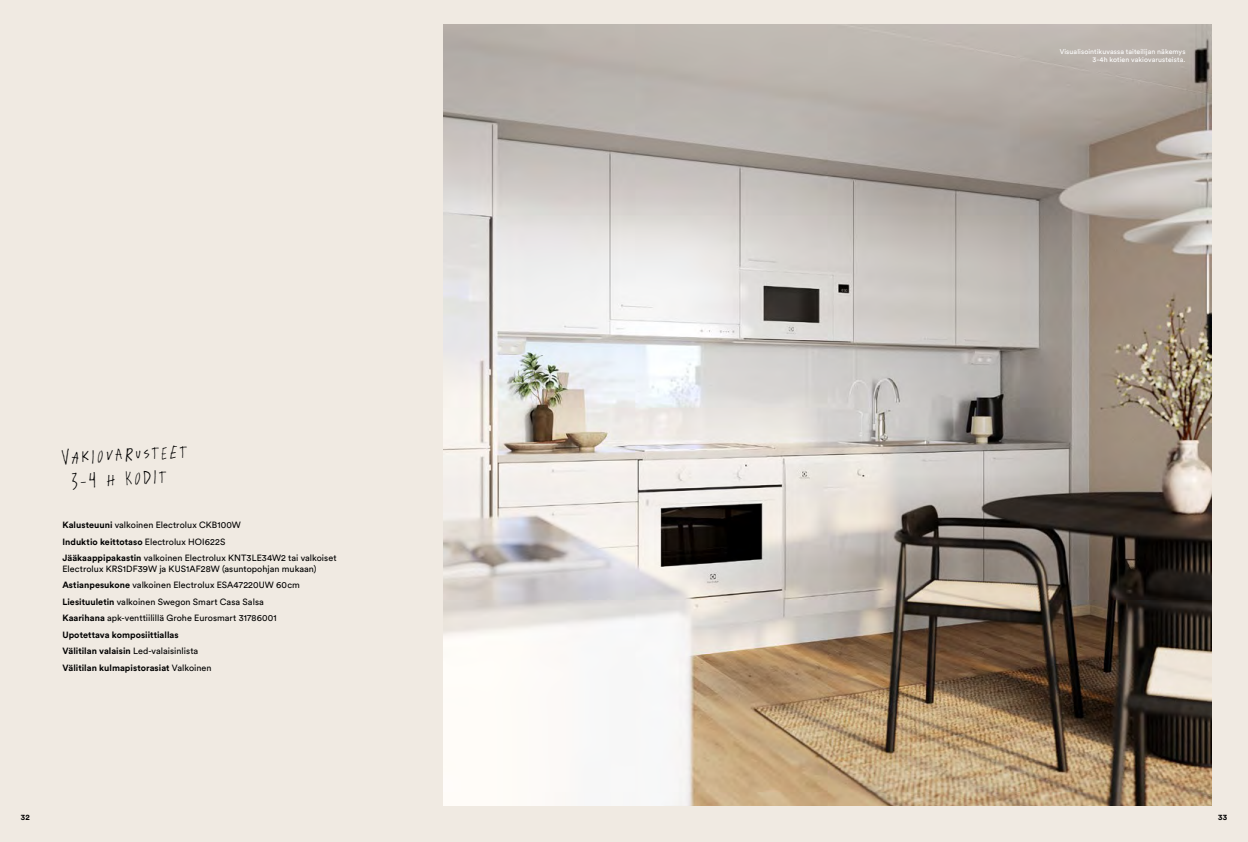
<style>
.page{position:relative;width:1248px;height:842px;background:#fff}
.page>*{position:absolute;margin:0;border:0;box-sizing:border-box;transform-origin:0 0}
.t1{font:22px/24px "Plunct";color:#000;text-align:center}
.t2{font:9px/16.5px "Circular Pro";letter-spacing:.005em;color:#000}
.t3{font:700 8px "Circular Pro";color:#000}
.t4{font:7px/8.4px "Circular Pro TT";letter-spacing:.015em;color:#fff;text-align:right}
.s1{font-weight:700}
</style>
<div class="page">
<div style="left:0;top:0;width:1247px;height:842px;background:#f0eae2"></div>
<img style="left:444px;top:24px;width:767px;height:782px">
<h1 class="t1" style="left:61px;top:445px;width:118px;rotate:-3deg">Vakio var ust eet<br>3-4 h ko dit</h1>
<p class="t2" style="left:62px;top:516px;width:276px"><span class="s1">Kalusteuuni</span> valkoinen Electrolux CKB100W<br><span class="s1">Induktio keittotaso</span> Electrolux HOI622S<br><span class="s1">Jääkaappipakastin</span> valkoinen Electrolux KNT3LE34W2 tai valkoiset</p>
<p class="t2" style="left:62px;top:560px;width:255px">Electrolux KRS1DF39W ja KUS1AF28W (asuntopohjan mukaan)<br><span class="s1">Astianpesukone</span> valkoinen Electrolux ESA47220UW 60cm <span class="s1">Liesituuletin</span> valkoinen Swegon Smart Casa Salsa<br><span class="s1">Kaarihana</span> apk-venttiilillä Grohe Eurosmart 31786001<br><span class="s1">Upotettava komposiittiallas<br>Välitilan valaisin</span> Led-valaisinlista<br><span class="s1">Välitilan kulmapistorasiat</span> Valkoinen</p>
<p class="t4" style="left:1059px;top:47px;width:127px">Visualisointikuvassa taiteilijan näkemys<br>3-4h kotien vakiovarusteista.</p>
<p class="t3" style="left:21px;top:811px;width:11px">32</p>
<p class="t3" style="left:1217px;top:811px;width:11px">33</p>
</div>
